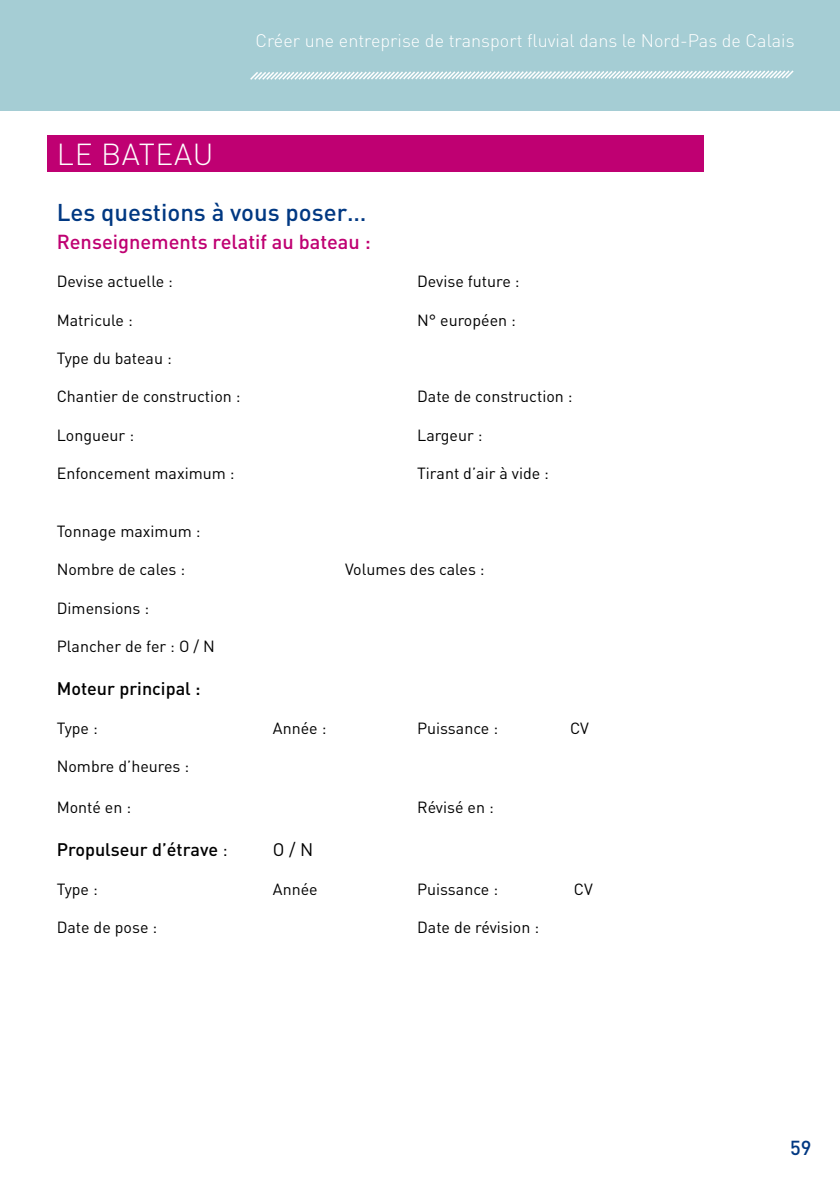
<style>
.page{position:relative;width:840px;height:1191px;background:#fff}
.page>*{position:absolute;margin:0;border:0;box-sizing:border-box;transform-origin:0 0}
.t1{font:300 30px "DIN Pro";letter-spacing:.02em;color:#fff}
.t2{font:500 24px "DIN Pro";color:#003882}
.t3{font:500 20px "DIN Pro";color:#bf0072}
.t4{font:500 20px "DIN Pro";color:#003882}
.t5{font:300 18px "DIN Pro";color:#fff}
.t6{font:500 18px "DIN Pro";color:#000}
.t7{font:18px "DIN Pro";color:#000}
.t8{font:16px "DIN Pro";color:#000}
.s1{font-weight:400}
</style>
<div class="page">
<div style="left:0;top:0;width:839px;height:110px;background:#a5cdd4"></div>
<svg style="left:250px;top:70px;width:544px;height:10px"></svg>
<div style="left:47px;top:135px;width:656px;height:37px;background:#bf0072"></div>
<p class="t5" style="left:255px;top:28px;width:540px">Créer une entreprise de transport fluvial dans le Nord-Pas de Calais</p>
<h1 class="t1" style="left:57px;top:133px;width:158px">LE BATEAU</h1>
<h2 class="t2" style="left:57px;top:196px;width:311px">Les questions à vous poser…</h2>
<p class="t3" style="left:57px;top:228px;width:315px">Renseignements relatif au bateau :</p>
<p class="t8" style="left:57px;top:270px;width:118px">Devise actuelle :</p>
<p class="t8" style="left:417px;top:270px;width:104px">Devise future :</p>
<p class="t8" style="left:57px;top:309px;width:77px">Matricule :</p>
<p class="t8" style="left:417px;top:309px;width:100px">N° européen :</p>
<p class="t8" style="left:57px;top:347px;width:116px">Type du bateau :</p>
<p class="t8" style="left:57px;top:386px;width:185px">Chantier de construction :</p>
<p class="t8" style="left:417px;top:386px;width:157px">Date de construction :</p>
<p class="t8" style="left:57px;top:424px;width:79px">Longueur :</p>
<p class="t8" style="left:417px;top:424px;width:67px">Largeur :</p>
<p class="t8" style="left:57px;top:462px;width:179px">Enfoncement maximum :</p>
<p class="t8" style="left:417px;top:462px;width:133px">Tirant d’air à vide :</p>
<p class="t8" style="left:57px;top:520px;width:145px">Tonnage maximum :</p>
<p class="t8" style="left:57px;top:558px;width:130px">Nombre de cales :</p>
<p class="t8" style="left:345px;top:558px;width:141px">Volumes des cales :</p>
<p class="t8" style="left:57px;top:597px;width:94px">Dimensions :</p>
<p class="t8" style="left:57px;top:635px;width:159px">Plancher de fer : O / N</p>
<p class="t6" style="left:57px;top:676px;width:145px">Moteur principal :</p>
<p class="t8" style="left:57px;top:717px;width:42px">Type :</p>
<p class="t8" style="left:273px;top:717px;width:55px">Année :</p>
<p class="t8" style="left:417px;top:717px;width:82px">Puissance :</p>
<p class="t8" style="left:569px;top:717px;width:20px">CV</p>
<p class="t8" style="left:57px;top:755px;width:134px">Nombre d’heures :</p>
<p class="t8" style="left:57px;top:796px;width:76px">Monté en :</p>
<p class="t8" style="left:417px;top:796px;width:78px">Révisé en :</p>
<p class="t6" style="left:57px;top:837px;width:172px">Propulseur d’étrave <span class="s1">:</span></p>
<p class="t7" style="left:273px;top:837px;width:42px">O / N</p>
<p class="t8" style="left:57px;top:878px;width:42px">Type :</p>
<p class="t8" style="left:273px;top:878px;width:46px">Année</p>
<p class="t8" style="left:417px;top:878px;width:82px">Puissance :</p>
<p class="t8" style="left:573px;top:878px;width:20px">CV</p>
<p class="t8" style="left:57px;top:916px;width:102px">Date de pose :</p>
<p class="t8" style="left:417px;top:916px;width:123px">Date de révision :</p>
<p class="t4" style="left:789px;top:1134px;width:23px">59</p>
</div>
